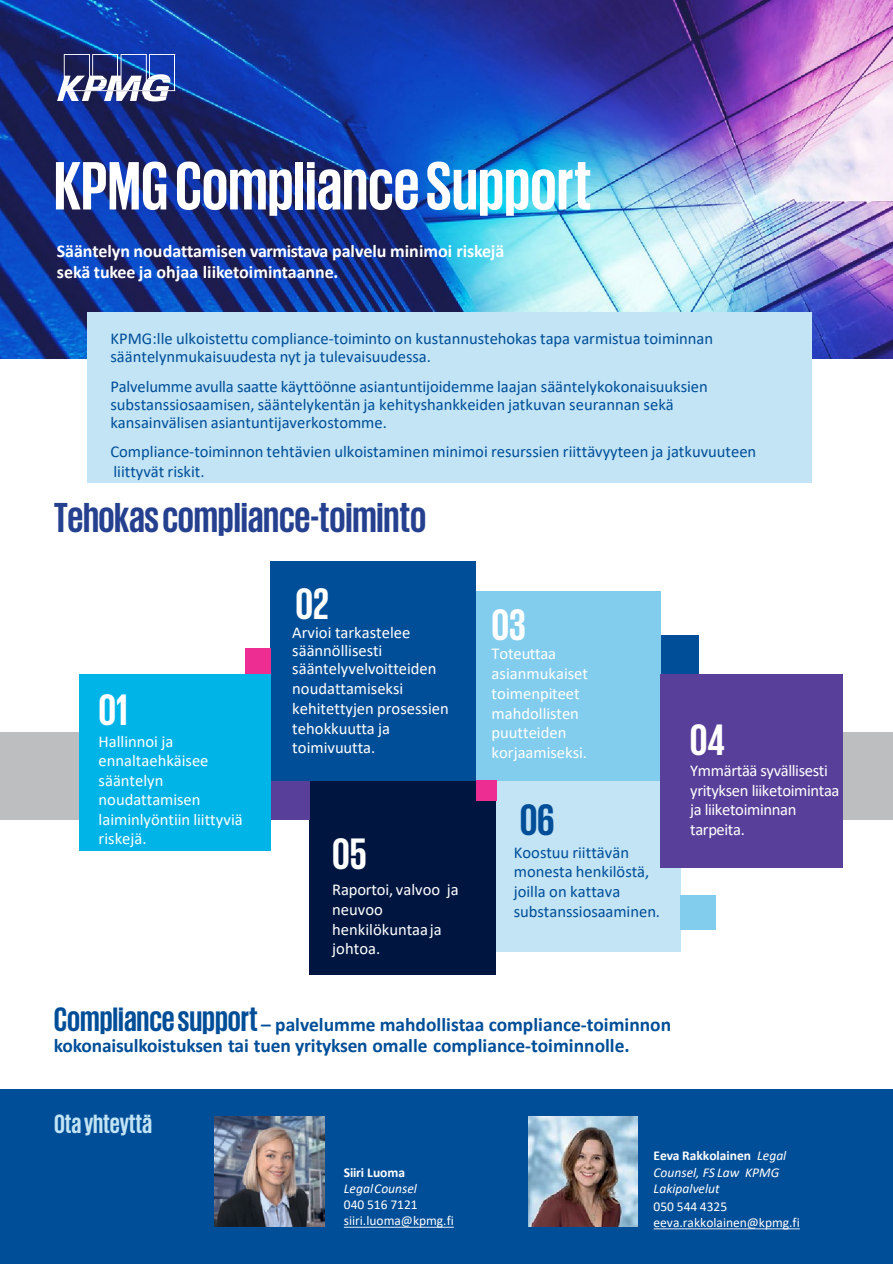
<style>
.page{position:relative;width:893px;height:1264px;background:#fff}
.page>*{position:absolute;margin:0;border:0;box-sizing:border-box;transform-origin:0 0}
.t1{font:700 69.9px "KPMG";color:#fff}
.t2{font:700 45px "KPMG";color:#fff}
.t3{font:700 45px "KPMG";color:#004e98}
.t4{font:700 42.9px "KPMG";letter-spacing:-.005em;color:#25408f}
.t5{font:700 27px "KPMG";letter-spacing:-.005em;color:#c2e4f5}
.t6{font:700 19.5px/20.9px "Calibri";color:#004e98}
.t7{font:700 18px/21.6px "Calibri";letter-spacing:-.005em;color:#fff}
.t8{font:16.5px/19.8px "Calibri";color:#004e98}
.t9{font:16.5px/19.8px "Calibri";color:#fff}
.t10{font:16.5px/19.5px "Calibri";letter-spacing:-.02em;color:#fff}
.t11{font:italic 13.5px/16.2px "Calibri";color:#fff}
.t12{font:13.5px "Calibri";color:#fff}
.s1{font-family:"KPMG";font-size:34.5px}
.s2{font-weight:700;font-style:normal}
.s3{font-style:normal}
</style>
<div class="page">
<img style="left:0;top:0;width:892px;height:358px">
<div style="left:0;top:1088px;width:892px;height:175px;background:#004e98"></div>
<div style="left:842px;top:732px;width:50px;height:87px;background:#bcbec0"></div>
<div style="left:0;top:732px;width:80px;height:87px;background:#bcbec0"></div>
<svg style="left:344px;top:1226px;width:110px;height:1px"></svg>
<svg style="left:57px;top:54px;width:118px;height:47px"></svg>
<div style="left:271px;top:561px;width:205px;height:220px;background:#004e98"></div>
<div style="left:476px;top:591px;width:184px;height:190px;background:#82cded"></div>
<div style="left:496px;top:780px;width:184px;height:171px;background:#c2e4f5"></div>
<div style="left:660px;top:673px;width:182px;height:194px;background:#583f99"></div>
<div style="left:309px;top:780px;width:187px;height:194px;background:#001641"></div>
<div style="left:245px;top:648px;width:26px;height:25px;background:#ed2d92"></div>
<div style="left:476px;top:780px;width:20px;height:20px;background:#ed2d92"></div>
<div style="left:660px;top:635px;width:39px;height:39px;background:#004e98"></div>
<div style="left:680px;top:894px;width:35px;height:35px;background:#82cded"></div>
<div style="left:271px;top:781px;width:38px;height:39px;background:#583f99"></div>
<div style="left:80px;top:673px;width:191px;height:177px;background:#00b4e8"></div>
<div style="left:660px;top:673px;width:182px;height:167px;background:#583f99"></div>
<div style="left:87px;top:312px;width:724px;height:171px;background:#c2e4f5"></div>
<img style="left:214px;top:1116px;width:110px;height:109px">
<img style="left:528px;top:1116px;width:110px;height:109px">
<h2 class="t1" style="left:54px;top:151px;width:539px">KPMG ComplianceSupport</h2>
<p class="t7" style="left:57px;top:239px;width:449px">Sääntelyn noudattamisen varmistava palvelu minimoi riskejä sekä tukee ja ohjaa liiketoimintaanne.</p>
<p class="t8" style="left:110px;top:329px;width:604px;line-height:18px">KPMG:lle ulkoistettu compliance-toiminto on kustannustehokas tapa varmistua toiminnan sääntelynmukaisuudesta nyt ja tulevaisuudessa.</p>
<p class="t8" style="left:110px;top:377px;width:599px;line-height:18px">Palvelumme avulla saatte käyttöönne asiantuntijoidemme laajan sääntelykokonaisuuksien substanssiosaamisen, sääntelykentän ja kehityshankkeiden jatkuvan seurannan sekä kansainvälisen asiantuntijaverkostomme.</p>
<p class="t8" style="left:110px;top:441px;width:647px">Compliance-toiminnon tehtävien ulkoistaminen minimoi resurssien riittävyyteen ja jatkuvuuteen liittyvät riskit.</p>
<p class="t4" style="left:54px;top:496px;width:374px">Tehokascompliance-toiminto</p>
<p class="t2" style="left:99px;top:687px;width:31px">01</p>
<p class="t9" style="left:99px;top:730px;width:145px">Hallinnoi ja ennaltaehkäisee sääntelyn noudattamisen laiminlyöntiin liittyviä riskejä.</p>
<p class="t2" style="left:295px;top:580px;width:35px">02</p>
<p class="t9" style="left:292px;top:623px;width:146px;line-height:18px">Arvioi tarkastelee säännöllisesti sääntelyvelvoitteiden</p>
<p class="t9" style="left:292px;top:678px;width:158px">noudattamiseksi kehitettyjen prosessien tehokkuutta ja toimivuutta.</p>
<p class="t2" style="left:332px;top:830px;width:36px">05</p>
<p class="t9" style="left:332px;top:878px;width:128px">Raportoi, valvoo ja neuvoo henkilökuntaaja johtoa.</p>
<p class="t2" style="left:491px;top:601px;width:36px">03</p>
<p class="t9" style="left:491px;top:643px;width:66px">Toteuttaa</p>
<p class="t9" style="left:491px;top:663px;width:98px">asianmukaiset toimenpiteet mahdollisten puutteiden</p>
<p class="t9" style="left:491px;top:742px;width:97px">korjaamiseksi.</p>
<p class="t3" style="left:519px;top:797px;width:37px">06</p>
<p class="t8" style="left:513px;top:841px;width:148px">Koostuu riittävän monesta henkilöstä, joilla on kattava substanssiosaaminen.</p>
<p class="t2" style="left:690px;top:717px;width:37px">04</p>
<p class="t10" style="left:690px;top:760px;width:151px">Ymmärtää syvällisesti yrityksen liiketoimintaa ja liiketoiminnan tarpeita.</p>
<p class="t6" style="left:54px;top:1013px;width:618px"><span class="s1">Compliance support</span> – palvelumme mahdollistaa compliance-toiminnon kokonaisulkoistuksen tai tuen yrityksen omalle compliance-toiminnolle.</p>
<p class="t5" style="left:54px;top:1109px;width:99px">Otayhteyttä</p>
<p class="t11" style="left:344px;top:1163px;width:75px"><span class="s2">Siiri Luoma<br></span>LegalCounsel<br><span class="s3">040 516 7121</span></p>
<p class="t12" style="left:344px;top:1211px;width:112px">siiri.luoma@kpmg.fi</p>
<p class="t11" style="left:653px;top:1146px;width:134px"><span class="s2">Eeva Rakkolainen</span> Legal<br>Counsel, FS Law KPMG<br>Lakipalvelut</p>
<p class="t12" style="left:653px;top:1196px;width:75px">050 544 4325</p>
<p class="t12" style="left:653px;top:1212px;width:148px">eeva.rakkolainen@kpmg.fi</p>
</div>
